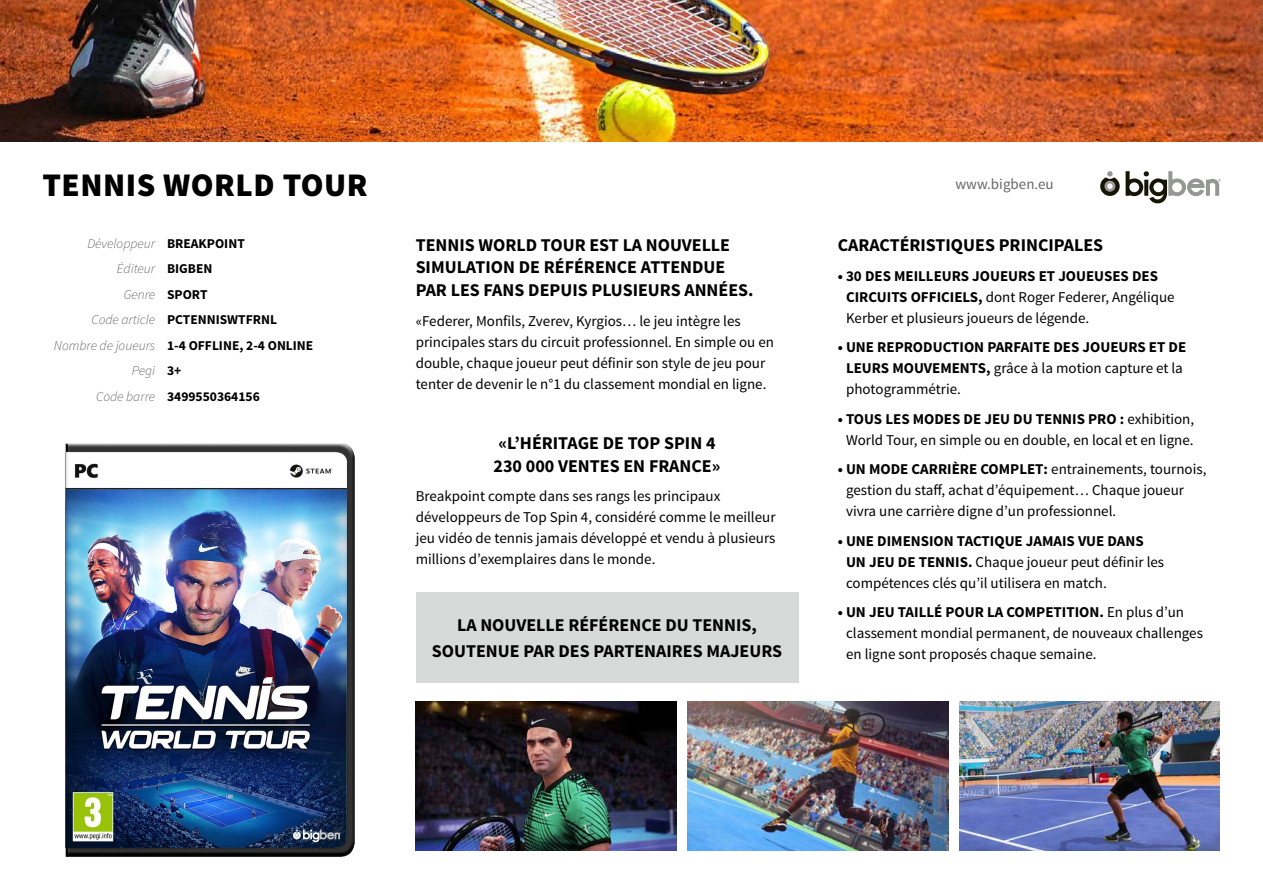
<style>
.page{position:relative;width:1263px;height:893px;background:#fff}
.page>*{position:absolute;margin:0;border:0;box-sizing:border-box;transform-origin:0 0}
.t1{font:900 33px "Source Sans Pro";letter-spacing:.015em;color:#000}
.t2{font:700 18px/22.5px "Source Sans Pro";color:#000}
.t3{font:15px/21px "Source Sans Pro";color:#000}
.t4{font:700 15px/21px "Source Sans Pro";color:#000}
.t5{font:15px "Source Sans Pro";color:#666868}
.t6{font:700 13.5px/25.5px "Source Sans Pro";color:#000}
.t7{font:italic 300 13.5px/25.5px "Source Sans Pro";color:#666868;text-align:right}
.s1{font-weight:700}
.s2{font-weight:400}
</style>
<div class="page">
<img style="left:0;top:0;width:1263px;height:141px">
<img style="left:959px;top:702px;width:261px;height:148px">
<img style="left:416px;top:702px;width:260px;height:148px">
<img style="left:688px;top:702px;width:260px;height:148px">
<img style="left:65px;top:443px;width:290px;height:414px">
<svg style="left:1100px;top:171px;width:121px;height:32px"></svg>
<div style="left:416px;top:592px;width:382px;height:90px;background:#d8d9d9"></div>
<h1 class="t1" style="left:43px;top:163px;width:327px">TENNIS WORLD TOUR</h1>
<p class="t7" style="left:54px;top:230px;width:103px">Développeur<br>Éditeur<br>Genre<br>Code article<br>Nombre de joueurs<br>Pegi<br>Code barre</p>
<p class="t6" style="left:167px;top:231px;width:148px">BREAKPOINT<br>BIGBEN<br>SPORT<br>PCTENNISWTFRNL<br>1-4 OFFLINE, 2-4 ONLINE<br>3+<br>3499550364156</p>
<p class="t2" style="left:416px;top:234px;width:339px">TENNIS WORLD TOUR EST LA NOUVELLE<br>SIMULATION DE RÉFÉRENCE ATTENDUE<br>PAR LES FANS DEPUIS PLUSIEURS ANNÉES.</p>
<p class="t3" style="left:416px;top:310px;width:360px">«Federer, Monfils, Zverev, Kyrgios… le jeu intègre les principales stars du circuit professionnel. En simple ou en double, chaque joueur peut définir son style de jeu pour tenter de devenir le n°1 du classement mondial en ligne.</p>
<p class="t2" style="left:494px;top:432px;width:228px">«L’HÉRITAGE DE TOP SPIN 4<br>230 000 VENTES EN FRANCE»</p>
<p class="t3" style="left:416px;top:486px;width:361px">Breakpoint compte dans ses rangs les principaux développeurs de Top Spin 4, considéré comme le meilleur jeu vidéo de tennis jamais développé et vendu à plusieurs millions d’exemplaires dans le monde.</p>
<p class="t2" style="left:432px;top:613px;width:352px;line-height:25.5px;text-align:center">LA NOUVELLE RÉFÉRENCE DU TENNIS,<br>SOUTENUE PAR DES PARTENAIRES MAJEURS</p>
<p class="t5" style="left:955px;top:175px;width:100px">www.bigben.eu</p>
<p class="t2" style="left:838px;top:234px;width:267px">CARACTÉRISTIQUES PRINCIPALES</p>
<p class="t3" style="left:846px;top:265px;width:330px;text-indent:-8px"><span class="s1">• 30 DES MEILLEURS JOUEURS ET JOUEUSES DES<br>CIRCUITS OFFICIELS,</span> dont Roger Federer, Angélique<br>Kerber et plusieurs joueurs de légende.</p>
<p class="t4" style="left:846px;top:337px;width:342px;text-indent:-8px">• UNE REPRODUCTION PARFAITE DES JOUEURS ET DE<br>LEURS MOUVEMENTS, <span class="s2">grâce à la motion capture et la photogrammétrie.</span></p>
<p class="t3" style="left:838px;top:408px;width:358px;text-align:center"><span class="s1">• TOUS LES MODES DE JEU DU TENNIS PRO :</span> exhibition,<br>World Tour, en simple ou en double, en local et en ligne.</p>
<p class="t3" style="left:846px;top:459px;width:362px;text-indent:-8px"><span class="s1">• UN MODE CARRIÈRE COMPLET:</span> entrainements, tournois, gestion du staff, achat d’équipement… Chaque joueur vivra une carrière digne d’un professionnel.</p>
<p class="t3" style="left:846px;top:530px;width:320px;text-indent:-8px"><span class="s1">• UNE DIMENSION TACTIQUE JAMAIS VUE DANS<br>UN JEU DE TENNIS.</span> Chaque joueur peut définir les compétences clés qu’il utilisera en match.</p>
<p class="t3" style="left:846px;top:602px;width:358px;text-indent:-8px"><span class="s1">• UN JEU TAILLÉ POUR LA COMPETITION.</span> En plus d’un classement mondial permanent, de nouveaux challenges en ligne sont proposés chaque semaine.</p>
</div>
